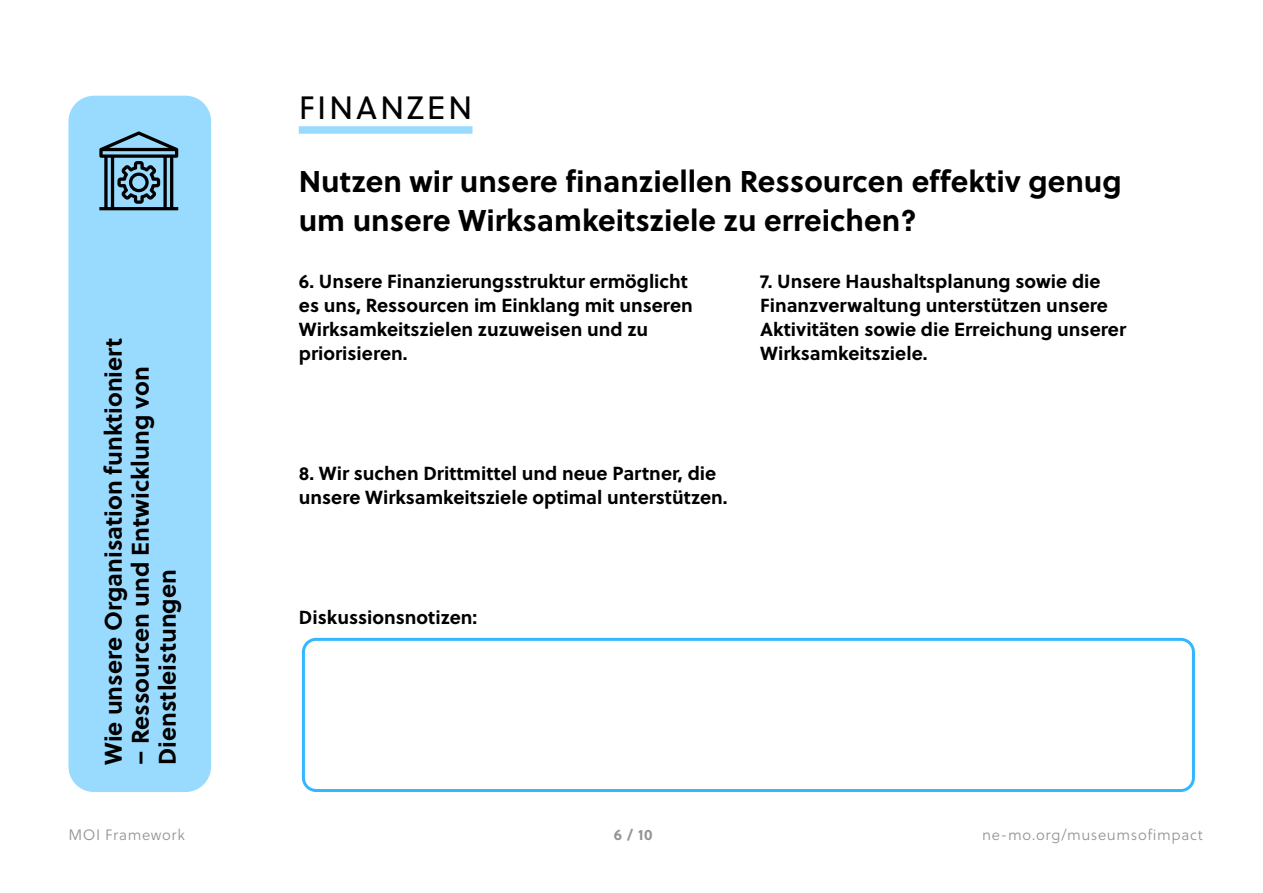
<style>
.page{position:relative;width:1263px;height:893px;background:#fff}
.page>*{position:absolute;margin:0;border:0;box-sizing:border-box;transform-origin:0 0}
.subheader_enabler{font:32.25px "Soleil";letter-spacing:.08em;color:#000}
.question_no_underlin{font:700 30px/39px "Soleil";color:#000}
.t1{font:700 24px/27px "Soleil";color:#000}
.statements{font:700 18.9px/24px "Soleil";color:#000}
.t2{font:15px "Soleil Lt";letter-spacing:.04em;color:#949494}
.t3{font:700 15px "Soleil";color:#949494}
</style>
<div class="page">
<div style="left:68px;top:96px;width:143px;height:696px;background:#99dbff;border-radius:26px"></div>
<svg style="left:99px;top:131px;width:79px;height:79px"></svg>
<div style="left:299px;top:126px;width:173px;height:8px;background:#99dbff"></div>
<div style="left:302px;top:638px;width:893px;height:154px;border:3px solid #33b7ff;border-radius:13px"></div>
<p class="subheader_enabler" style="left:299px;top:85px;width:175px">FINANZEN</p>
<p class="t1" style="left:99px;top:765px;width:429px;rotate:-90deg">Wie unsere Organisation funktioniert</p>
<p class="t1" style="left:126px;top:765px;width:400px;rotate:-90deg">– Ressourcen und Entwicklung von<br>Dienstleistungen</p>
<h3 class="question_no_underlin" style="left:299px;top:160px;width:824px">Nutzen wir unsere finanziellen Ressourcen effektiv genug um unsere Wirksamkeitsziele zu erreichen?</h3>
<p class="statements" style="left:299px;top:268px;width:395px">6. Unsere Finanzierungsstruktur ermöglicht es uns, Ressourcen im Einklang mit unseren Wirksamkeitszielen zuzuweisen und zu priorisieren.</p>
<p class="statements" style="left:760px;top:268px;width:367px">7. Unsere Haushaltsplanung sowie die Finanzverwaltung unterstützen unsere Aktivitäten sowie die Erreichung unserer Wirksamkeitsziele.</p>
<p class="statements" style="left:299px;top:460px;width:430px">8. Wir suchen Drittmittel und neue Partner, die unsere Wirksamkeitsziele optimal unterstützen.</p>
<p class="statements" style="left:299px;top:604px;width:180px">Diskussionsnotizen:</p>
<p class="t2" style="left:68px;top:824px;width:118px">MOI Framework</p>
<p class="t3" style="left:614px;top:823px;width:40px">6 / 10</p>
<p class="t2" style="left:982px;top:824px;width:222px">ne-mo.org/museumsofimpact</p>
</div>
